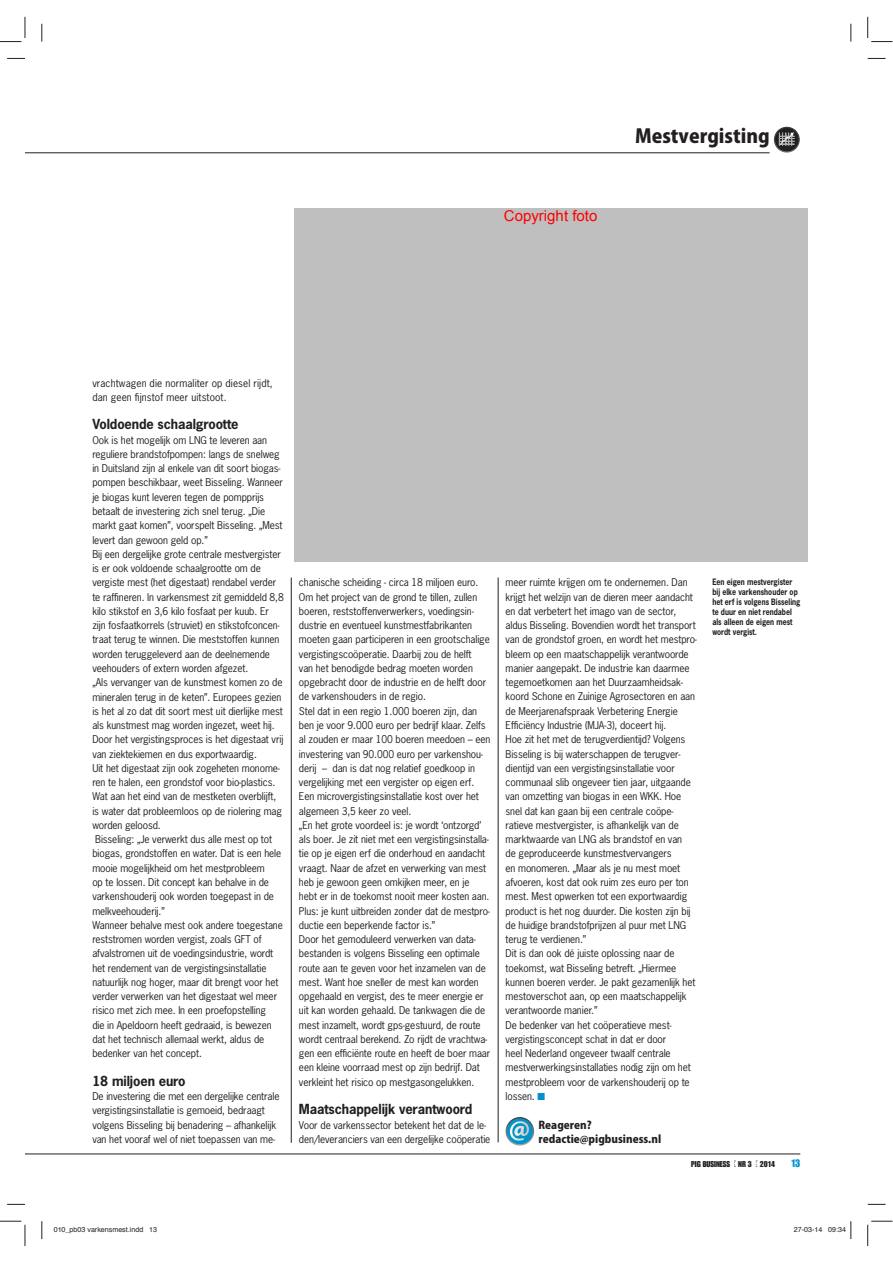
<style>
.page{position:relative;width:893px;height:1263px;background:#fff}
.page>*{position:absolute;margin:0;border:0;box-sizing:border-box;transform-origin:0 0}
.t1{font:19.05px "Koz Go Pro Heavy 90 msp RKSJ H";color:#231f20}
.t2{font:15px "Arial";color:#f00}
.t3{font:700 13.05px "News Gothic Std";letter-spacing:-.01em;color:#231f20}
.t4{font:10.65px/14.2px "Koz Go Pro Heavy 90 msp RKSJ H";color:#231f20}
.t5{font:10.65px "Impact LT Std";color:#0092cf}
.t6{font:10.05px/14.2px "News Gothic Std";letter-spacing:-.01em;color:#231f20}
.t7{font:10.05px/14.2px "News Gothic Std";letter-spacing:.01em;color:#231f20}
.t8{font:700 8.25px/10.1px "News Gothic Std";color:#231f20;scale:.85 1}
.t9{font:8.25px "Impact LT Std";color:#231f20}
.t10{font:7.2px "Helvetica";color:#231f20}
.s1{color:#0090d0}
</style>
<div class="page">
<hr style="left:25px;top:153px;width:744px;height:1px;background:#231f20">
<svg style="left:774px;top:127px;width:26px;height:26px"></svg>
<hr style="left:25px;top:1154px;width:775px;height:1px;background:#231f20">
<svg style="left:505px;top:1117px;width:29px;height:29px"></svg>
<hr style="left:291px;top:577px;width:1px;height:566px;background:#231f20">
<hr style="left:498px;top:577px;width:1px;height:565px;background:#231f20">
<svg style="left:7px;top:58px;width:18px;height:1px"></svg>
<svg style="left:868px;top:58px;width:17px;height:1px"></svg>
<svg style="left:7px;top:1204px;width:18px;height:1px"></svg>
<svg style="left:868px;top:1204px;width:17px;height:1px"></svg>
<svg style="left:41px;top:24px;width:2px;height:18px"></svg>
<svg style="left:41px;top:1221px;width:2px;height:18px"></svg>
<svg style="left:850px;top:24px;width:1px;height:18px"></svg>
<svg style="left:0;top:17px;width:26px;height:25px"></svg>
<svg style="left:0;top:1221px;width:26px;height:25px"></svg>
<svg style="left:867px;top:17px;width:26px;height:25px"></svg>
<svg style="left:867px;top:1221px;width:26px;height:25px"></svg>
<svg style="left:850px;top:1221px;width:1px;height:18px"></svg>
<div style="left:294px;top:209px;width:513px;height:353px;background:#bfbfbf"></div>
<h2 class="t2" style="left:504px;top:205px;width:95px">Copyright foto</h2>
<h1 class="t1" style="left:635px;top:129px;width:136px">Mestvergisting</h1>
<p class="t7" style="left:92px;top:376px;width:182px">vrachtwagen die normaliter op diesel rijdt, dan geen fijnstof meer uitstoot.</p>
<p class="t3" style="left:92px;top:419px;width:148px">Voldoende schaalgrootte</p>
<p class="t6" style="left:92px;top:434px;width:193px">Ook is het mogelijk om LNG te leveren aan reguliere brandstofpompen: langs de snelweg in Duitsland zijn al enkele van dit soort biogas&shy;pompen beschikbaar, weet Bisseling. Wanneer je biogas kunt leveren tegen de pompprijs betaalt de investering zich snel terug. „Die markt gaat komen”, voorspelt Bisseling. „Mest levert dan gewoon geld op.”<br>Bij een dergelijke grote centrale mestvergister is er ook voldoende schaalgrootte om de vergiste mest (het digestaat) rendabel verder te raffineren. In varkensmest zit gemiddeld 8,8 kilo stikstof en 3,6 kilo fosfaat per kuub. Er zijn fosfaatkorrels (struviet) en stikstofconcen&shy;traat terug te winnen. Die meststoffen kunnen worden teruggeleverd aan de deelnemende veehouders of extern worden afgezet.<br>„Als vervanger van de kunstmest komen zo de mineralen terug in de keten”. Europees gezien is het al zo dat dit soort mest uit dierlijke mest als kunstmest mag worden ingezet, weet hij.<br>Door het vergistingsproces is het digestaat vrij van ziektekiemen en dus exportwaardig.<br>Uit het digestaat zijn ook zogeheten monome&shy;ren te halen, een grondstof voor bio-plastics.<br>Wat aan het eind van de mestketen overblijft, is water dat probleemloos op de riolering mag worden geloosd.<br>Bisseling: „Je verwerkt dus alle mest op tot biogas, grondstoffen en water. Dat is een hele mooie mogelijkheid om het mestprobleem<br>op te lossen. Dit concept kan behalve in de varkenshouderij ook worden toegepast in de melkveehouderij.”<br>Wanneer behalve mest ook andere toegestane reststromen worden vergist, zoals GFT of afvalstromen uit de voedingsindustrie, wordt het rendement van de vergistingsinstallatie natuurlijk nog hoger, maar dit brengt voor het verder verwerken van het digestaat wel meer risico met zich mee. In een proefopstelling<br>die in Apeldoorn heeft gedraaid, is bewezen dat het technisch allemaal werkt, aldus de bedenker van het concept.</p>
<p class="t3" style="left:92px;top:1076px;width:95px">18 miljoen euro</p>
<p class="t6" style="left:92px;top:1090px;width:189px">De investering die met een dergelijke centrale vergistingsinstallatie is gemoeid, bedraagt volgens Bisseling bij benadering – afhankelijk van het vooraf wel of niet toepassen van me-</p>
<p class="t6" style="left:299px;top:576px;width:193px">chanische scheiding - circa 18 miljoen euro.<br>Om het project van de grond te tillen, zullen boeren, reststoffenverwerkers, voedingsin&shy;dustrie en eventueel kunstmestfabrikanten moeten gaan participeren in een grootschalige vergistingscoöperatie. Daarbij zou de helft<br>van het benodigde bedrag moeten worden opgebracht door de industrie en de helft door de varkenshouders in de regio.<br>Stel dat in een regio 1.000 boeren zijn, dan ben je voor 9.000 euro per bedrijf klaar. Zelfs al zouden er maar 100 boeren meedoen – een investering van 90.000 euro per varkenshou&shy;derij – dan is dat nog relatief goedkoop in vergelijking met een vergister op eigen erf.<br>Een microvergistingsinstallatie kost over het algemeen 3,5 keer zo veel.<br>„En het grote voordeel is: je wordt ‘ontzorgd’ als boer. Je zit niet met een vergistingsinstalla&shy;tie op je eigen erf die onderhoud en aandacht vraagt. Naar de afzet en verwerking van mest heb je gewoon geen omkijken meer, en je<br>hebt er in de toekomst nooit meer kosten aan.<br>Plus: je kunt uitbreiden zonder dat de mestpro&shy;ductie een beperkende factor is.”<br>Door het gemoduleerd verwerken van data&shy;bestanden is volgens Bisseling een optimale route aan te geven voor het inzamelen van de mest. Want hoe sneller de mest kan worden opgehaald en vergist, des te meer energie er uit kan worden gehaald. De tankwagen die de mest inzamelt, wordt gps-gestuurd, de route wordt centraal berekend. Zo rijdt de vrachtwa&shy;gen een efficiënte route en heeft de boer maar een kleine voorraad mest op zijn bedrijf. Dat verkleint het risico op mestgasongelukken.</p>
<p class="t3" style="left:299px;top:1104px;width:175px">Maatschappelijk verantwoord</p>
<p class="t6" style="left:299px;top:1118px;width:193px">Voor de varkenssector betekent het dat de le&shy;den/leveranciers van een dergelijke coöperatie</p>
<p class="t6" style="left:505px;top:576px;width:193px">meer ruimte krijgen om te ondernemen. Dan krijgt het welzijn van de dieren meer aandacht en dat verbetert het imago van de sector, aldus Bisseling. Bovendien wordt het transport van de grondstof groen, en wordt het mestpro&shy;bleem op een maatschappelijk verantwoorde manier aangepakt. De industrie kan daarmee tegemoetkomen aan het Duurzaamheidsak&shy;koord Schone en Zuinige Agrosectoren en aan de Meerjarenafspraak Verbetering Energie Efficiëncy Industrie (MJA-3), doceert hij.<br>Hoe zit het met de terugverdientijd? Volgens Bisseling is bij waterschappen de terugver&shy;dientijd van een vergistingsinstallatie voor communaal slib ongeveer tien jaar, uitgaande van omzetting van biogas in een WKK. Hoe snel dat kan gaan bij een centrale coöpe&shy;ratieve mestvergister, is afhankelijk van de marktwaarde van LNG als brandstof en van<br>de geproduceerde kunstmestvervangers<br>en monomeren. „Maar als je nu mest moet afvoeren, kost dat ook ruim zes euro per ton mest. Mest opwerken tot een exportwaardig product is het nog duurder. Die kosten zijn bij de huidige brandstofprijzen al puur met LNG terug te verdienen.”<br>Dit is dan ook dé juiste oplossing naar de toekomst, wat Bisseling betreft. „Hiermee kunnen boeren verder. Je pakt gezamenlijk het mestoverschot aan, op een maatschappelijk verantwoorde manier.”<br>De bedenker van het coöperatieve mest&shy;vergistingsconcept schat in dat er door<br>heel Nederland ongeveer twaalf centrale mestverwerkingsinstallaties nodig zijn om het mestprobleem voor de varkenshouderij op te lossen. <span class="s1">■</span></p>
<p class="t4" style="left:538px;top:1119px;width:124px">Reageren? redactie@pigbusiness.nl</p>
<p class="t8" style="left:712px;top:577px;width:105px">Een eigen mestvergister bij elke varkenshouder op het erf is volgens Bisseling te duur en niet rendabel als alleen de eigen mest wordt vergist.</p>
<p class="t9" style="left:738px;top:1159px;width:15px">NR 3</p>
<p class="t5" style="left:791px;top:1157px;width:11px">13</p>
<p class="t9" style="left:691px;top:1159px;width:41px">PIG BUSINESS</p>
<p class="t9" style="left:760px;top:1159px;width:17px">2014</p>
<p class="t10" style="left:54px;top:1226px;width:105px">010_pb03 varkensmest.indd 13</p>
<p class="t10" style="left:794px;top:1226px;width:54px">27-03-14 09:34</p>
</div>
